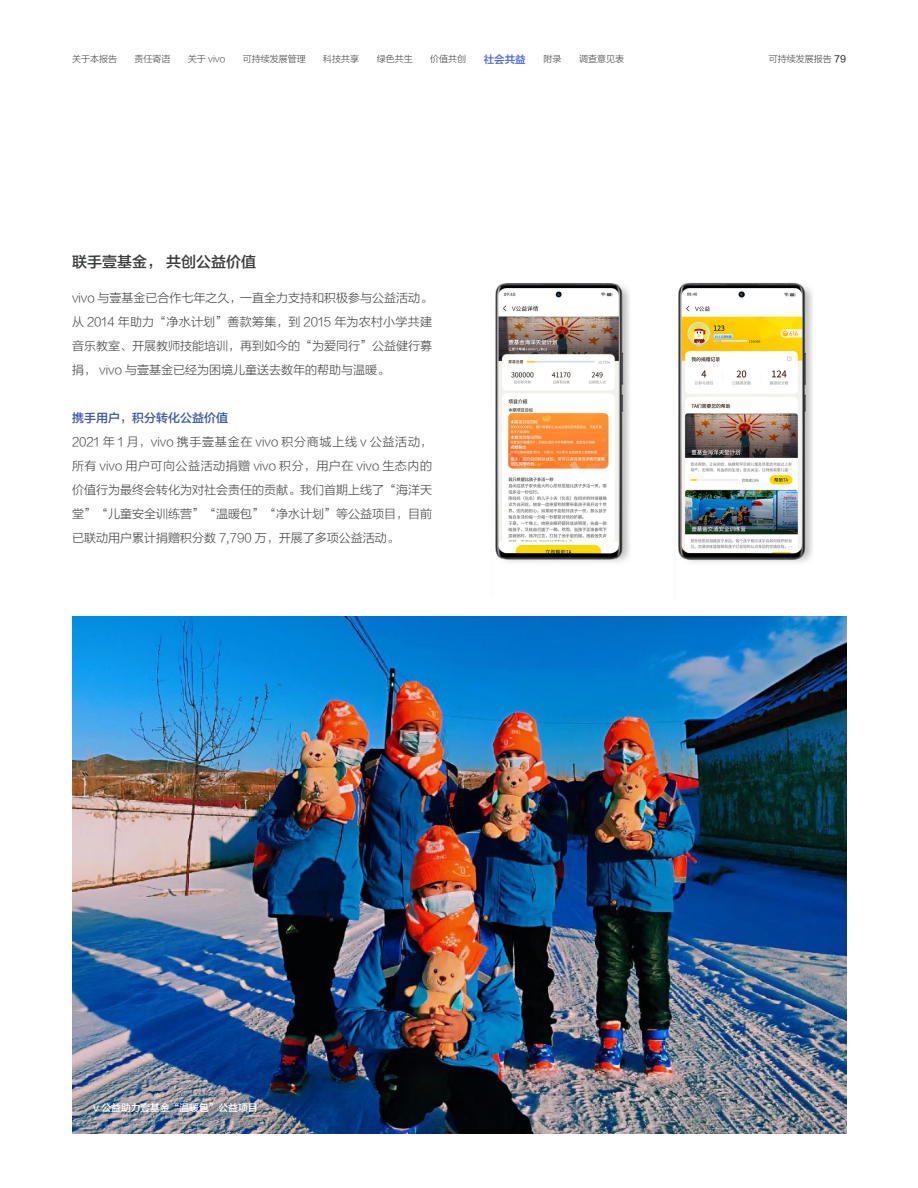
<style>
.page{position:relative;width:918px;height:1188px;background:#fff}
.page>*{position:absolute;margin:0;border:0;box-sizing:border-box;transform-origin:0 0}
.t1{font:15px "Lantinghei SC Demibold";color:#3a3b3b}
.t2{font:12px/24px "Lantinghei SC Extralight";color:#3a3b3b;text-align:justify}
.t3{font:12px "Lantinghei SC Demibold";color:#3c58a7}
.t4{font:10.5px "Lantinghei SC Demibold";color:#415fff}
.t5{font:9.75px "Lantinghei SC Demibold";color:#fff}
.t6{font:9px "Lantinghei SC Extralight";color:#3a3b3b}
.s1{font-family:"Lantinghei SC Demibold"}
</style>
<div class="page">
<img style="left:72px;top:616px;width:774px;height:518px">
<img style="left:495px;top:282px;width:318px;height:281px">
<p class="t6" style="left:72px;top:54px;width:46px">关于本报告</p>
<p class="t6" style="left:134px;top:54px;width:37px">责任寄语</p>
<p class="t6" style="left:188px;top:54px;width:39px">关于 vivo</p>
<p class="t6" style="left:243px;top:54px;width:64px">可持续发展管理</p>
<p class="t6" style="left:323px;top:54px;width:37px">科技共享</p>
<p class="t6" style="left:377px;top:54px;width:38px">绿色共生</p>
<p class="t6" style="left:430px;top:54px;width:37px">价值共创</p>
<p class="t4" style="left:484px;top:54px;width:43px">社会共益</p>
<p class="t6" style="left:544px;top:54px;width:19px">附录</p>
<p class="t6" style="left:579px;top:54px;width:46px">调查意见表</p>
<p class="t6" style="left:769px;top:54px;width:79px">可持续发展报告 <span class="s1">79</span></p>
<p class="t1" style="left:72px;top:253px;width:186px">联手壹基金， 共创公益价值</p>
<p class="t2" style="left:72px;top:286px;width:362px">vivo 与壹基金已合作七年之久，一直全力支持和积极参与公益活动。从 2014 年助力“净水计划”善款筹集，到 2015 年为农村小学共建音乐教室、开展教师技能培训，再到如今的“为爱同行”公益健行募捐， vivo 与壹基金已经为困境儿童送去数年的帮助与温暖。</p>
<p class="t3" style="left:72px;top:411px;width:157px">携手用户，积分转化公益价值</p>
<p class="t2" style="left:72px;top:430px;width:362px">2021 年 1 月，vivo 携手壹基金在 vivo 积分商城上线 v 公益活动，所有 vivo 用户可向公益活动捐赠 vivo 积分，用户在 vivo 生态内的价值行为最终会转化为对社会责任的贡献。我们首期上线了“海洋天堂”“儿童安全训练营”“温暖包”“净水计划”等公益项目，目前已联动用户累计捐赠积分数 7,790 万，开展了多项公益活动。</p>
<p class="t5" style="left:93px;top:1103px;width:166px">v 公益助力壹基金“温暖包”公益项目</p>
</div>
